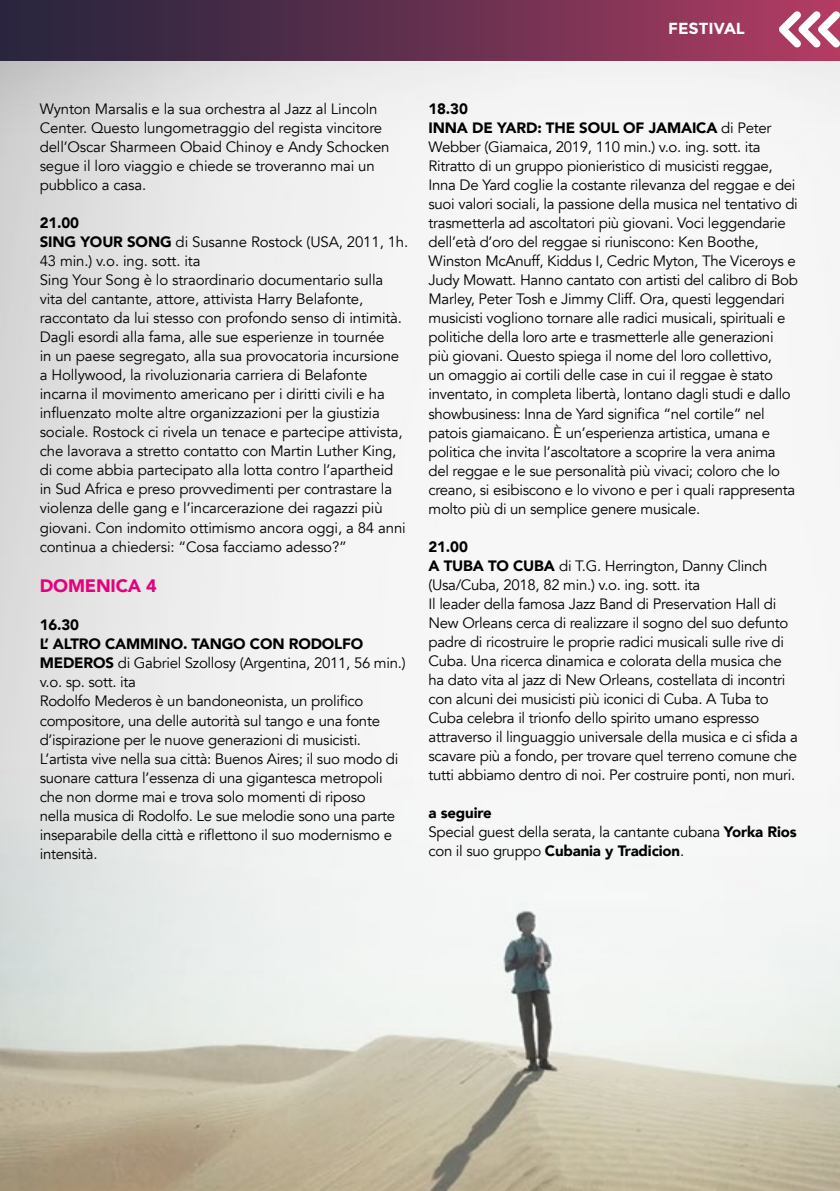
<style>
.page{position:relative;width:840px;height:1191px;background:#fff}
.page>*{position:absolute;margin:0;border:0;box-sizing:border-box;transform-origin:0 0}
.t1{font:900 18px "Avenir";letter-spacing:-.01em;color:#e6007d}
.t2{font:700 16px "Montserrat";color:#fff}
.t3{font:15px/19px "Avenir";letter-spacing:-.02em;color:#000}
.s1{font-weight:900}
</style>
<div class="page">
<img style="left:0;top:61px;width:839px;height:1130px">
<div style="left:0;top:0;width:839px;height:61px;background:linear-gradient(to right,#20243c,#ae3c62)"></div>
<svg style="left:778px;top:11px;width:61px;height:37px"></svg>
<p class="t2" style="left:668px;top:19px;width:78px">FESTIVAL</p>
<p class="t3" style="left:40px;top:100px;width:351px">Wynton Marsalis e la sua orchestra al Jazz al Lincoln Center. Questo lungometraggio del regista vincitore dell’Oscar Sharmeen Obaid Chinoy e Andy Schocken segue il loro viaggio e chiede se troveranno mai un pubblico a casa.</p>
<p class="t3" style="left:40px;top:214px;width:370px"><span class="s1">21.00<br>SING YOUR SONG</span> di Susanne Rostock (USA, 2011, 1h.<br>43 min.) v.o. ing. sott. ita<br>Sing Your Song è lo straordinario documentario sulla vita del cantante, attore, attivista Harry Belafonte, raccontato da lui stesso con profondo senso di intimità.<br>Dagli esordi alla fama, alle sue esperienze in tournée<br>in un paese segregato, alla sua provocatoria incursione a Hollywood, la rivoluzionaria carriera di Belafonte incarna il movimento americano per i diritti civili e ha influenzato molte altre organizzazioni per la giustizia sociale. Rostock ci rivela un tenace e partecipe attivista, che lavorava a stretto contatto con Martin Luther King, di come abbia partecipato alla lotta contro l’apartheid in Sud Africa e preso provvedimenti per contrastare la violenza delle gang e l’incarcerazione dei ragazzi più giovani. Con indomito ottimismo ancora oggi, a 84 anni continua a chiedersi: “Cosa facciamo adesso?”</p>
<p class="t1" style="left:40px;top:571px;width:118px">DOMENICA 4</p>
<p class="t3" style="left:40px;top:616px;width:367px"><span class="s1">16.30<br>L’ ALTRO CAMMINO. TANGO CON RODOLFO MEDEROS</span> di Gabriel Szollosy (Argentina, 2011, 56 min.) v.o. sp. sott. ita<br>Rodolfo Mederos è un bandoneonista, un prolifico compositore, una delle autorità sul tango e una fonte d’ispirazione per le nuove generazioni di musicisti.<br>L’artista vive nella sua città: Buenos Aires; il suo modo di suonare cattura l’essenza di una gigantesca metropoli che non dorme mai e trova solo momenti di riposo<br>nella musica di Rodolfo. Le sue melodie sono una parte inseparabile della città e riflettono il suo modernismo e intensità.</p>
<p class="t3" style="left:428px;top:100px;width:371px"><span class="s1">18.30<br>INNA DE YARD: THE SOUL OF JAMAICA</span> di Peter Webber (Giamaica, 2019, 110 min.) v.o. ing. sott. ita Ritratto di un gruppo pionieristico di musicisti reggae, Inna De Yard coglie la costante rilevanza del reggae e dei suoi valori sociali, la passione della musica nel tentativo di trasmetterla ad ascoltatori più giovani. Voci leggendarie dell’età d’oro del reggae si riuniscono: Ken Boothe, Winston McAnuff, Kiddus I, Cedric Myton, The Viceroys e Judy Mowatt. Hanno cantato con artisti del calibro di Bob Marley, Peter Tosh e Jimmy Cliff. Ora, questi leggendari musicisti vogliono tornare alle radici musicali, spirituali e politiche della loro arte e trasmetterle alle generazioni<br>più giovani. Questo spiega il nome del loro collettivo,<br>un omaggio ai cortili delle case in cui il reggae è stato inventato, in completa libertà, lontano dagli studi e dallo showbusiness: Inna de Yard significa “nel cortile” nel patois giamaicano. È un’esperienza artistica, umana e politica che invita l’ascoltatore a scoprire la vera anima del reggae e le sue personalità più vivaci; coloro che lo creano, si esibiscono e lo vivono e per i quali rappresenta molto più di un semplice genere musicale.</p>
<p class="t3" style="left:428px;top:537px;width:370px"><span class="s1">21.00<br>A TUBA TO CUBA</span> di T.G. Herrington, Danny Clinch (Usa/Cuba, 2018, 82 min.) v.o. ing. sott. ita<br>Il leader della famosa Jazz Band di Preservation Hall di New Orleans cerca di realizzare il sogno del suo defunto padre di ricostruire le proprie radici musicali sulle rive di Cuba. Una ricerca dinamica e colorata della musica che ha dato vita al jazz di New Orleans, costellata di incontri con alcuni dei musicisti più iconici di Cuba. A Tuba to Cuba celebra il trionfo dello spirito umano espresso attraverso il linguaggio universale della musica e ci sfida a scavare più a fondo, per trovare quel terreno comune che tutti abbiamo dentro di noi. Per costruire ponti, non muri.</p>
<p class="t3" style="left:428px;top:803px;width:369px"><span class="s1">a seguire<br></span>Special guest della serata, la cantante cubana <span class="s1">Yorka Rios </span>con il suo gruppo <span class="s1">Cubania y Tradicion</span>.</p>
</div>
